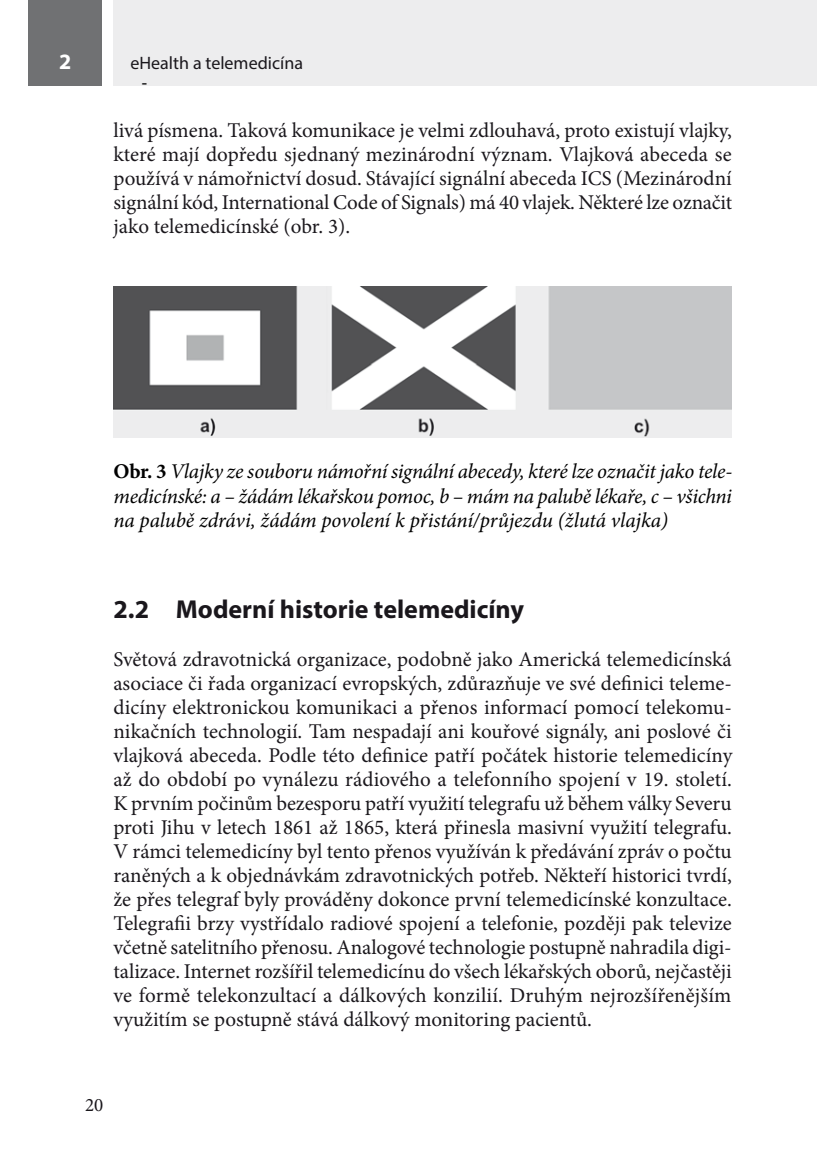
<style>
.page{position:relative;width:817px;height:1174px;background:#fff}
.page>*{position:absolute;margin:0;border:0;box-sizing:border-box;transform-origin:0 0}
.t1{font:700 26px "Myriad Pro";color:#1a171c}
.t2{font:700 22px "Myriad Pro";color:#fff}
.t3{font:21px/24px "Minion Pro";letter-spacing:-.005em;color:#1a171c;text-align:justify}
.t4{font:italic 21px/24px "Minion Pro";letter-spacing:-.005em;color:#010000;text-align:justify}
.t5{font:19px "Minion Pro";color:#1a171c}
.t6{font:18px "Myriad Pro";color:#1a171c}
.t7{font:16px "Arial";color:#000}
.s1{font-weight:700;font-style:normal}
</style>
<div class="page">
<div style="left:28px;top:0;width:74px;height:86px;background:#707173"></div>
<hr style="left:816px;top:0;width:1px;height:86px;background:#ededee">
<div style="left:113px;top:0;width:703px;height:86px;background:#ededee"></div>
<img style="left:113px;top:287px;width:618px;height:150px">
<p class="t2" style="left:59px;top:47px;width:14px">2</p>
<p class="t6" style="left:130px;top:51px;width:174px">eHealth a telemedicína</p>
<p class="t7" style="left:142px;top:72px;width:7px">-</p>
<p class="t3" style="left:113px;top:119px;width:620px">livá písmena. Taková komunikace je velmi zdlouhavá, proto existují vlajky, které mají dopředu sjednaný mezinárodní význam. Vlajková abeceda se používá v námořnictví dosud. Stávající signální abeceda ICS (Mezinárodní signální kód, International Code of Signals) má 40 vlajek. Některé lze označit jako telemedicínské (obr. 3).</p>
<p class="t4" style="left:113px;top:460px;width:620px"><span class="s1">Obr. 3</span> Vlajky ze souboru námořní signální abecedy, které lze označit jako tele&shy;medicínské: a – žádám lékařskou pomoc, b – mám na palubě lékaře, c – všichni na palubě zdrávi, žádám povolení k přistání/průjezdu (žlutá vlajka)</p>
<p class="t1" style="left:113px;top:592px;width:412px">2.2 Moderní historie telemedicíny</p>
<p class="t3" style="left:113px;top:647px;width:620px">Světová zdravotnická organizace, podobně jako Americká telemedicínská asociace či řada organizací evropských, zdůrazňuje ve své definici teleme&shy;dicíny elektronickou komunikaci a přenos informací pomocí telekomu&shy;nikačních technologií. Tam nespadají ani kouřové signály, ani poslové či vlajková abeceda. Podle této definice patří počátek historie telemedicíny až do období po vynálezu rádiového a telefonního spojení v 19. století.<br>K prvním počinům bezesporu patří využití telegrafu už během války Severu proti Jihu v letech 1861 až 1865, která přinesla masivní využití telegrafu.<br>V rámci telemedicíny byl tento přenos využíván k předávání zpráv o počtu raněných a k objednávkám zdravotnických potřeb. Někteří historici tvrdí, že přes telegraf byly prováděny dokonce první telemedicínské konzultace.<br>Telegrafii brzy vystřídalo radiové spojení a telefonie, později pak televize včetně satelitního přenosu. Analogové technologie postupně nahradila digi&shy;talizace. Internet rozšířil telemedicínu do všech lékařských oborů, nejčastěji ve formě telekonzultací a dálkových konzilií. Druhým nejrozšířenějším využitím se postupně stává dálkový monitoring pacientů.</p>
<p class="t5" style="left:85px;top:1092px;width:20px">20</p>
</div>
